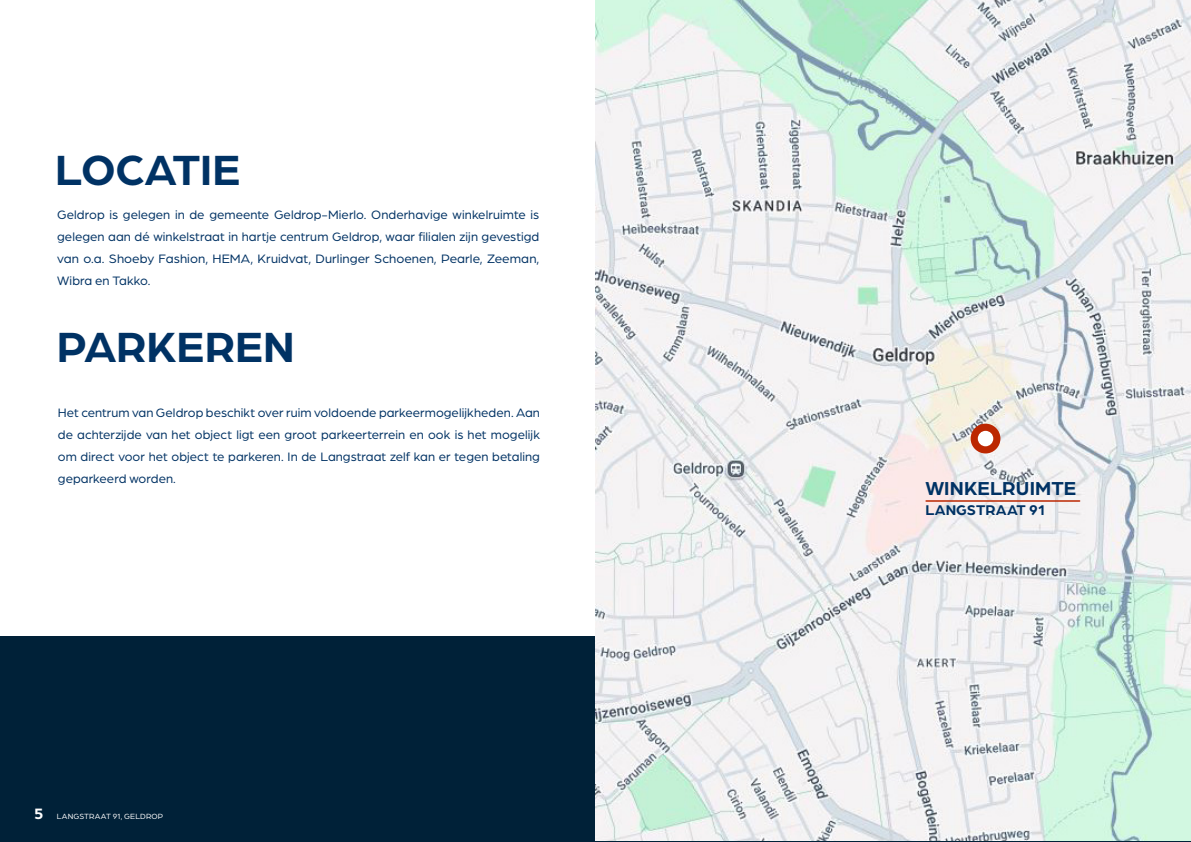
<style>
.page{position:relative;width:1191px;height:842px;background:#fff}
.page>*{position:absolute;margin:0;border:0;box-sizing:border-box;transform-origin:0 0}
.Koppen_groot_blauw{font:700 45px "Arboria";letter-spacing:-.005em;color:#003264}
.t1{font:700 20px "Arboria";letter-spacing:.005em;color:#003264}
.t2{font:700 15px "Arboria";color:#003264}
.Broodtekst_blauw{font:13px/22px "Arboria";color:#003264;text-align:justify}
.t3{font:8px "Arboria";letter-spacing:.02em;color:#fff}
.s1{font-weight:700;font-size:16px}
</style>
<div class="page">
<div style="left:0;top:637px;width:1191px;height:205px;background:#002138"></div>
<img style="left:595px;top:0;width:596px;height:840px">
<hr style="left:926px;top:500px;width:153px;height:2px;background:#bc2701">
<div style="left:970px;top:424px;width:30px;height:29px;background:#bc2701;border-radius:50%"></div>
<div style="left:977px;top:431px;width:16px;height:15px;background:#fff;border-radius:50%"></div>
<p class="Koppen_groot_blauw" style="left:55px;top:139px;width:186px">LOCATIE</p>
<p class="Broodtekst_blauw" style="left:57px;top:203px;width:483px">Geldrop is gelegen in de gemeente Geldrop-Mierlo. Onderhavige winkelruimte is gelegen aan dé winkelstraat in hartje centrum Geldrop, waar filialen zijn gevestigd van o.a. Shoeby Fashion, HEMA, Kruidvat, Durlinger Schoenen, Pearle, Zeeman, Wibra en Takko.</p>
<p class="Koppen_groot_blauw" style="left:57px;top:316px;width:239px">PARKEREN</p>
<p class="Broodtekst_blauw" style="left:58px;top:401px;width:483px">Het centrum van Geldrop beschikt over ruim voldoende parkeermogelijkheden. Aan de achterzijde van het object ligt een groot parkeerterrein en ook is het mogelijk om direct voor het object te parkeren. In de Langstraat zelf kan er tegen betaling geparkeerd worden.</p>
<p class="t3" style="left:34px;top:811px;width:131px"><span class="s1">5</span> LANGSTRAAT 91, GELDROP</p>
<p class="t1" style="left:925px;top:474px;width:152px">WINKELRUIMTE</p>
<p class="t2" style="left:925px;top:499px;width:121px">LANGSTRAAT 91</p>
</div>
